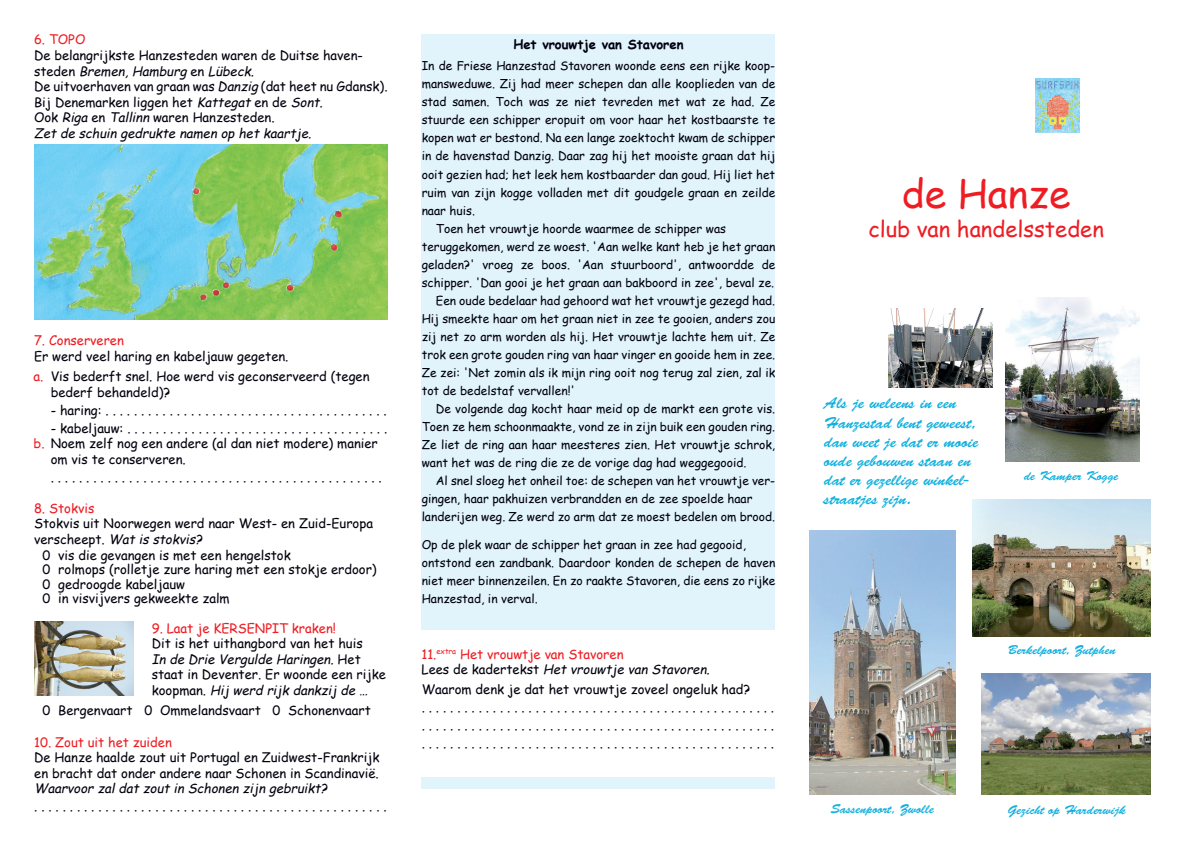
<style>
.page{position:relative;width:1197px;height:848px;background:#fff}
.page>*{position:absolute;margin:0;border:0;box-sizing:border-box;transform-origin:0 0}
.t1{font:39px "Comic Sans MS";color:#ee1d23}
.t2{font:22px "Comic Sans MS";color:#ee1d23}
.t3{font:16px/19.2px "Brush Script Std";color:#13b0de}
.t4{font:13px/15.6px "Comic Sans MS";color:#00000d}
.t5{font:13px/15.6px "Comic Sans MS";color:#ee1d23}
.t6{font:13px "Brush Script Std";color:#13b0de}
.t7{font:italic 13px "Comic Sans MS";color:#00000d}
.t8{font:700 13px "Comic Sans MS";color:#00000d}
.t9{font:12px/18px "Comic Sans MS";color:#00000d}
.s1{font-style:italic}
.s2{font-style:normal}
.s3{color:#00000d}
.s4{font-style:italic;color:#00000d}
</style>
<div class="page">
<div style="left:421px;top:34px;width:354px;height:595px;background:#e1f4fc"></div>
<div style="left:421px;top:777px;width:354px;height:11px;background:#e1f4fc"></div>
<img style="left:1035px;top:78px;width:44px;height:55px">
<img style="left:34px;top:621px;width:99px;height:74px">
<img style="left:34px;top:145px;width:353px;height:174px">
<img style="left:972px;top:499px;width:178px;height:137px">
<img style="left:981px;top:673px;width:169px;height:121px">
<img style="left:809px;top:530px;width:146px;height:264px">
<img style="left:888px;top:308px;width:104px;height:79px">
<img style="left:1005px;top:297px;width:133px;height:165px">
<p class="t5" style="left:34px;top:31px;width:53px">6. TOPO</p>
<p class="t4" style="left:34px;top:47px;width:355px">De belangrijkste Hanzesteden waren de Duitse haven-<br>s t e d e n <span class="s1">Bremen,Hamburg</span> e n <span class="s1">Lübeck.<br></span>De uitvoerhaven van graan was <span class="s1">Danzig</span> (dat heet nu Gdansk).<br>Bij Denemarken liggen het <span class="s1">Kattegat</span> en de <span class="s1">Sont.<br></span>Ook <span class="s1">Riga</span> en <span class="s1">Tallinn</span> waren Hanzesteden.<br><span class="s1">Zet de schuin gedrukte namen op het kaartje.</span></p>
<p class="t5" style="left:34px;top:332px;width:91px">7. Conserveren</p>
<p class="t4" style="left:51px;top:345px;width:320px;line-height:20.5px;text-indent:-17px">Er werd veel haring en kabeljauw gegeten.<br>Vis bederft snel. Hoe werd vis geconserveerd (tegen</p>
<p class="t4" style="left:51px;top:384px;width:121px">bederf behandeld)?</p>
<p class="t4" style="left:51px;top:402px;width:337px">- haring: . . . . . . . . . . . . . . . . . . . . . . . . . . . . . . . . . . . . . . . .</p>
<p class="t4" style="left:51px;top:420px;width:338px">- kabeljauw: . . . . . . . . . . . . . . . . . . . . . . . . . . . . . . . . . . . . .<br>Noem zelf nog een andere (al dan niet modere) manier om vis te conserveren.</p>
<p class="t4" style="left:51px;top:469px;width:332px">. . . . . . . . . . . . . . . . . . . . . . . . . . . . . . . . . . . . . . . . . . . . . . .</p>
<p class="t5" style="left:34px;top:368px;width:11px">a.</p>
<p class="t5" style="left:34px;top:434px;width:12px">b.</p>
<p class="t5" style="left:34px;top:500px;width:62px">8. Stokvis</p>
<p class="t4" style="left:34px;top:515px;width:340px">Stokvis uit Noorwegen werd naar West- en Zuid-Europa</p>
<p class="t7" style="left:34px;top:529px;width:173px"><span class="s2">verscheept.</span> Wat is stokvis?</p>
<p class="t4" style="left:43px;top:546px;width:250px">0 vis die gevangen is met een hengelstok</p>
<p class="t4" style="left:43px;top:561px;width:335px">0 rolmops (rolletje zure haring met een stokje erdoor)</p>
<p class="t4" style="left:43px;top:576px;width:144px">0 gedroogde kabeljauw</p>
<p class="t4" style="left:43px;top:590px;width:189px">0 in visvijvers gekweekte zalm</p>
<p class="t5" style="left:152px;top:619px;width:186px">9. Laat je KERSENPIT kraken!</p>
<p class="t4" style="left:152px;top:635px;width:235px">Dit is het uithangbord van het huis<br><span class="s1">In de Drie Vergulde Haringen.</span>H e t staat in Deventer. Er woonde een rijke k o o p m a n . <span class="s1">Hij werd rijk dankzij de …</span></p>
<p class="t4" style="left:43px;top:701px;width:330px">0 Bergenvaart 0 Ommelandsvaart 0 Schonenvaart</p>
<p class="t5" style="left:34px;top:733px;width:139px">10. Zout uit het zuiden</p>
<p class="t4" style="left:34px;top:749px;width:347px">De Hanze haalde zout uit Portugal en Zuidwest-Frankrijk en bracht dat onder andere naar Schonen in Scandinavië.</p>
<p class="t7" style="left:34px;top:779px;width:298px">Waarvoor zaldat zout in Schonen zijn gebruikt?</p>
<p class="t4" style="left:34px;top:798px;width:354px">. . . . . . . . . . . . . . . . . . . . . . . . . . . . . . . . . . . . . . . . . . . . . . . . . .</p>
<p class="t8" style="left:513px;top:35px;width:172px">Het vrouwtje van Stavoren</p>
<p class="t9" style="left:421px;top:57px;width:355px">In de Friese Hanzestad Stavoren woonde eens een rijke koop-</p>
<p class="t9" style="left:421px;top:75px;width:355px">mansweduwe. Zij had meer schepen dan alle kooplieden van de</p>
<p class="t9" style="left:421px;top:93px;width:355px">stad samen. Toch was ze niet tevreden met wat ze had. Ze</p>
<p class="t9" style="left:421px;top:111px;width:355px">stuurde een schipper eropuit om voor haar het kostbaarste te</p>
<p class="t9" style="left:421px;top:129px;width:355px">kopen wat er bestond. Na een lange zoektocht kwam de schipper</p>
<p class="t9" style="left:421px;top:147px;width:355px">in de havenstad Danzig. Daar zag hij het mooiste graan dat hij</p>
<p class="t9" style="left:421px;top:165px;width:355px">ooit gezien had; het leek hem kostbaarder dan goud. Hij liet het</p>
<p class="t9" style="left:421px;top:183px;width:355px">ruim van zijn kogge volladen met dit goudgele graan en zeilde</p>
<p class="t9" style="left:421px;top:201px;width:55px">naar huis.</p>
<p class="t9" style="left:436px;top:219px;width:291px">Toen het vrouwtje hoorde waarmee de schipper was</p>
<p class="t9" style="left:421px;top:237px;width:355px">teruggekomen, werd ze woest. 'Aan welke kant heb je het graan</p>
<p class="t9" style="left:421px;top:255px;width:355px">geladen?' vroeg ze boos. 'Aan stuurboord', antwoordde de</p>
<p class="t9" style="left:421px;top:273px;width:354px">schipper. 'Dan gooi je het graan aan bakboord in zee', beval ze.</p>
<p class="t9" style="left:436px;top:291px;width:341px">Een oude bedelaar had gehoord wat het vrouwtje gezegd had.</p>
<p class="t9" style="left:421px;top:309px;width:355px">Hij smeekte haar om het graan niet in zee te gooien, anders zou</p>
<p class="t9" style="left:421px;top:327px;width:355px">zij net zo arm worden als hij. Het vrouwtje lachte hem uit. Ze</p>
<p class="t9" style="left:421px;top:345px;width:355px">trok een grote gouden ring van haar vinger en gooide hem in zee.</p>
<p class="t9" style="left:421px;top:363px;width:355px">Ze zei: 'Net zomin als ik mijn ring ooit nog terug zal zien, zal ik</p>
<p class="t9" style="left:421px;top:381px;width:155px">tot de bedelstaf vervallen!'</p>
<p class="t9" style="left:436px;top:399px;width:341px">De volgende dag kocht haar meid op de markt een grote vis.</p>
<p class="t9" style="left:421px;top:417px;width:355px">Toen ze hem schoonmaakte, vond ze in zijn buik een gouden ring.</p>
<p class="t9" style="left:421px;top:435px;width:355px">Ze liet de ring aan haar meesteres zien. Het vrouwtje schrok,</p>
<p class="t9" style="left:421px;top:453px;width:326px">want het was de ring die ze de vorige dag had weggegooid.</p>
<p class="t9" style="left:436px;top:471px;width:341px">Al snel sloeg het onheil toe: de schepen van het vrouwtje ver-</p>
<p class="t9" style="left:421px;top:489px;width:332px">gingen, haar pakhuizen verbrandden en de zee spoelde haar</p>
<p class="t9" style="left:421px;top:507px;width:355px">landerijen weg. Ze werd zo arm dat ze moest bedelen om brood.</p>
<p class="t9" style="left:421px;top:535px;width:355px">Op de plek waar de schipper het graan in zee had gegooid, ontstond een zandbank. Daardoor konden de schepen de haven niet meer binnenzeilen. En zo raakte Stavoren, die eens zo rijke Hanzestad, in verval.</p>
<p class="t5" style="left:421px;top:645px;width:293px">11.<sup>extra</sup> Het vrouwtje van Stavoren<br><span class="s3">L e e s d e k a d e r t e k s t</span> <span class="s4">Het vrouwtje van Stavoren.</span></p>
<p class="t4" style="left:421px;top:680px;width:354px;line-height:18px">Waarom denk je dat het vrouwtje zoveel ongeluk had?<br>. . . . . . . . . . . . . . . . . . . . . . . . . . . . . . . . . . . . . . . . . . . . . . . . . . . . . . . . . . . . . . . . . . . . . . . . . . . . . . . . . . . . . . . . . . . . . . . . . . . . . . . . . . . . . . . . . . . . . . . . . . . . . . . . . . . . . . . . . . . . . . . . . . . . . .</p>
<h1 class="t1" style="left:901px;top:165px;width:170px">de Hanze</h1>
<h2 class="t2" style="left:868px;top:212px;width:237px">club van handelssteden</h2>
<h3 class="t3" style="left:824px;top:394px;width:156px">Als je weleens in een<br>Hanzestad bent geweest, dan weet je dat er mooie oude gebouwen staan en dat er gezellige winkel&shy;straatjes zijn.</h3>
<p class="t6" style="left:1023px;top:468px;width:96px">de Kamper Kogge</p>
<p class="t6" style="left:1007px;top:642px;width:109px">Berkelpoort, Zutphen</p>
<p class="t6" style="left:830px;top:801px;width:105px">Sassenpoort, Zwolle</p>
<p class="t6" style="left:1007px;top:802px;width:119px">Gezicht op Harderwijk</p>
</div>
